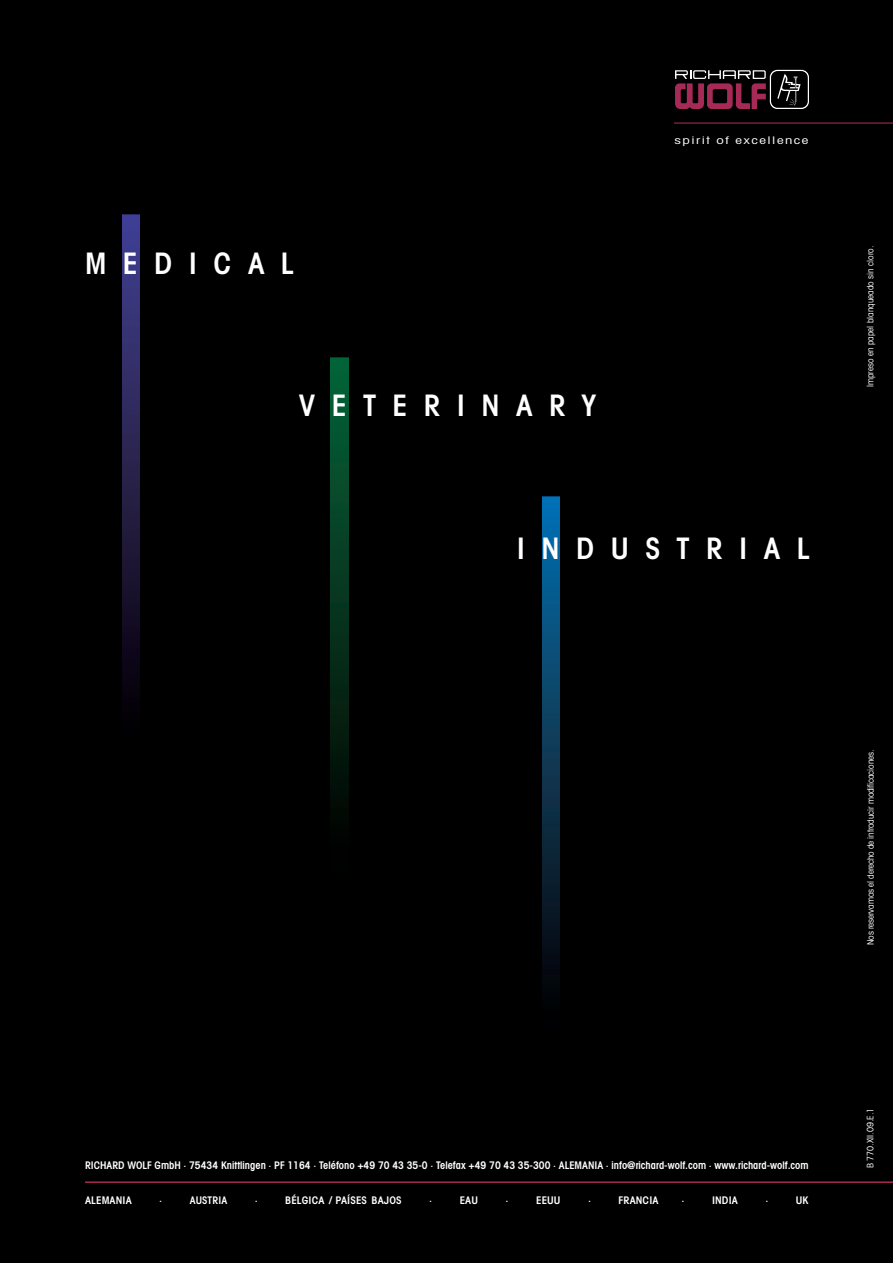
<style>
.page{position:relative;width:893px;height:1263px;background:#000}
.page>*{position:absolute;margin:0;border:0;box-sizing:border-box;transform-origin:0 0}
.t1{font:600 condensed 29.55px "Avant Garde";letter-spacing:.555em;color:#fff}
.t2{font:600 condensed 10.5px "Avant Garde";color:#fff}
.t3{font:condensed 10.5px "Avant Garde";letter-spacing:.1em;color:#fff;scale:1.4 1}
.t4{font:condensed 9px "Avant Garde";letter-spacing:-.01em;color:#fff}
</style>
<div class="page">
<hr style="left:674px;top:123px;width:219px;height:1px;background:#a52a56">
<svg style="left:675px;top:70px;width:134px;height:39px;background:#482834"></svg>
<hr style="left:85px;top:1181px;width:808px;height:2px;background:#a52a56">
<img style="left:123px;top:215px;width:17px;height:587px">
<img style="left:331px;top:358px;width:17px;height:588px">
<img style="left:542px;top:496px;width:17px;height:588px">
<h1 class="t1" style="left:85px;top:253px;width:211px">MEDICAL</h1>
<h1 class="t1" style="left:299px;top:395px;width:299px">VETERINARY</h1>
<p class="t3" style="left:675px;top:136px;width:97px">spirit of excellence</p>
<h1 class="t1" style="left:517px;top:537px;width:295px">INDUSTRIAL</h1>
<p class="t4" style="left:867px;top:387px;width:143px;rotate:-90deg">Impreso en papel blanqueado sin cloro.</p>
<p class="t4" style="left:867px;top:945px;width:197px;rotate:-90deg">Nos reservamos el derecho de introducir modificaciones.</p>
<p class="t2" style="left:85px;top:1161px;width:725px">RICHARD WOLF GmbH · 75434 Knittlingen · PF 1164 · Teléfono +49 70 43 35-0 · Telefax +49 70 43 35-300 · ALEMANIA · info@richard-wolf.com · www.richard-wolf.com</p>
<p class="t2" style="left:85px;top:1196px;width:48px">ALEMANIA</p>
<p class="t2" style="left:159px;top:1196px;width:5px">·</p>
<p class="t2" style="left:190px;top:1196px;width:39px">AUSTRIA</p>
<p class="t2" style="left:255px;top:1196px;width:5px">·</p>
<p class="t2" style="left:285px;top:1196px;width:118px">BÉLGICA / PAÍSES BAJOS</p>
<p class="t2" style="left:429px;top:1196px;width:5px">·</p>
<p class="t2" style="left:460px;top:1196px;width:20px">EAU</p>
<p class="t2" style="left:506px;top:1196px;width:5px">·</p>
<p class="t2" style="left:536px;top:1196px;width:26px">EEUU</p>
<p class="t2" style="left:588px;top:1196px;width:5px">·</p>
<p class="t2" style="left:619px;top:1196px;width:41px">FRANCIA</p>
<p class="t2" style="left:681px;top:1196px;width:5px">·</p>
<p class="t2" style="left:712px;top:1196px;width:27px">INDIA</p>
<p class="t2" style="left:765px;top:1196px;width:5px">·</p>
<p class="t2" style="left:796px;top:1196px;width:14px">UK</p>
<p class="t4" style="left:867px;top:1168px;width:62px;rotate:-90deg">B 770.XII.09.E.1</p>
</div>
